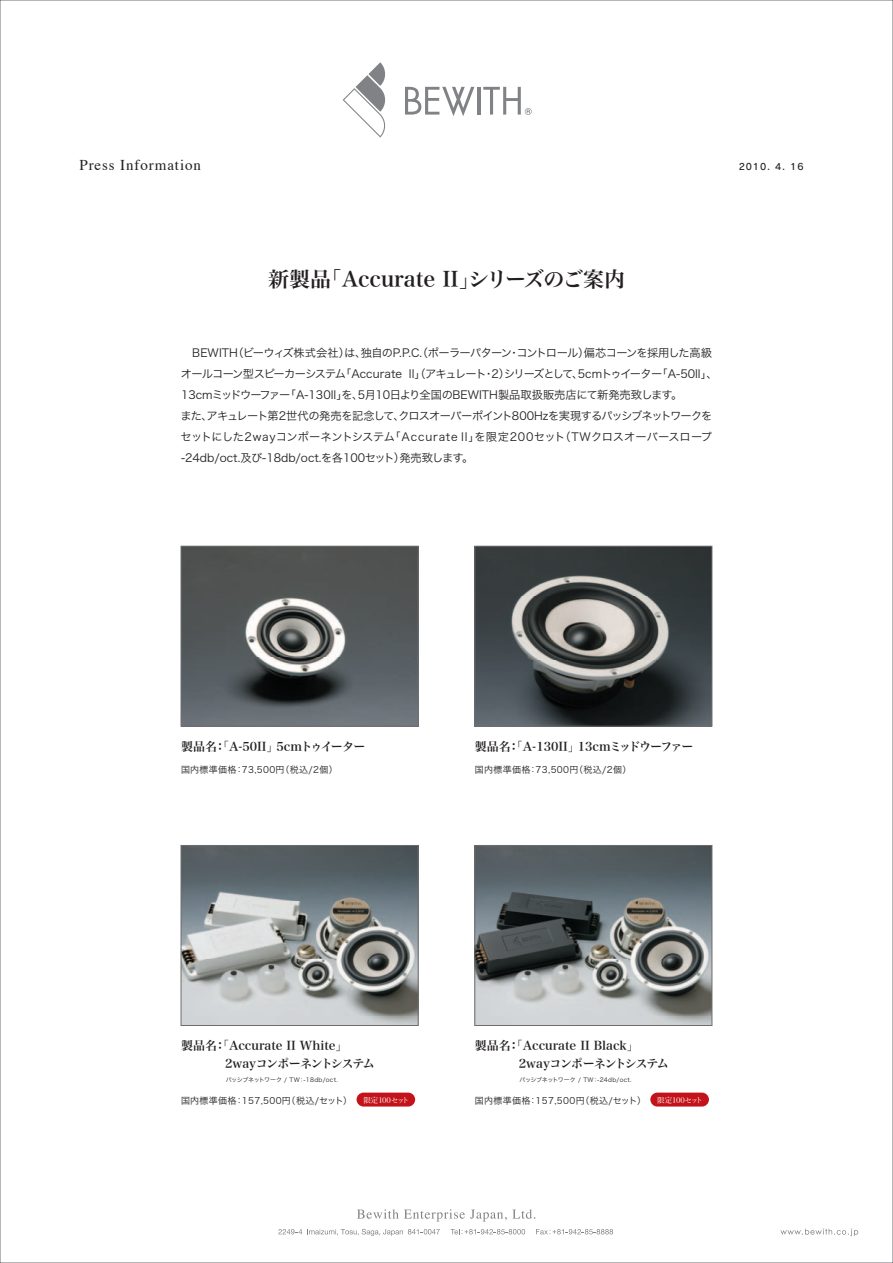
<style>
.page{position:relative;width:893px;height:1263px;background:#fff}
.page>*{position:absolute;margin:0;border:0;box-sizing:border-box;transform-origin:0 0}
.t1{font:21px "Hira Min Pro W6";color:#231f20}
.t2{font:15px "Times";letter-spacing:.06em;color:#231f20}
.t3{font:12px/18px "Hira Min Pro W6";color:#231f20}
.t4{font:11.25px/21px "Hira Kaku Pro W3";letter-spacing:-.04em;color:#231f20}
.t5{font:9px "Hira Kaku Pro W3";letter-spacing:.04em;color:#231f20}
.t6{font:9px "Rodin Pro DB";letter-spacing:.1em;color:#231f20}
.t7{font:7.5px "Hira Min Pro W3";color:#fff}
.t8{font:6px "Hira Kaku Pro W3";letter-spacing:-.015em;color:#231f20}
</style>
<div class="page">
<img style="left:183px;top:548px;width:234px;height:177px">
<div style="left:181px;top:546px;width:238px;height:181px;border:1px solid #6c6d70"></div>
<img style="left:476px;top:548px;width:234px;height:177px">
<div style="left:474px;top:546px;width:238px;height:181px;border:1px solid #6c6d70"></div>
<img style="left:476px;top:847px;width:234px;height:177px">
<div style="left:474px;top:845px;width:238px;height:181px;border:1px solid #6c6d70"></div>
<img style="left:183px;top:847px;width:234px;height:177px">
<div style="left:181px;top:845px;width:238px;height:181px;border:1px solid #6c6d70"></div>
<div style="left:357px;top:1092px;width:58px;height:14px;background:#c4121a;border-radius:7px"></div>
<div style="left:650px;top:1092px;width:59px;height:14px;background:#c4121a;border-radius:7px"></div>
<svg style="left:780px;top:1228px;width:78px;height:8px"></svg>
<svg style="left:343px;top:62px;width:42px;height:75px"></svg>
<svg style="left:405px;top:87px;width:69px;height:29px"></svg>
<hr style="left:477px;top:87px;width:3px;height:28px;background:#808285">
<svg style="left:483px;top:87px;width:49px;height:28px"></svg>
<svg style="left:278px;top:1229px;width:162px;height:7px"></svg>
<svg style="left:357px;top:1209px;width:178px;height:12px"></svg>
<svg style="left:451px;top:1229px;width:74px;height:5px"></svg>
<svg style="left:536px;top:1229px;width:77px;height:5px"></svg>
<p class="t2" style="left:80px;top:150px;width:123px">Press Information</p>
<p class="t6" style="left:739px;top:160px;width:66px">2010. 4. 16</p>
<p class="t1" style="left:268px;top:261px;width:358px">新製品「Accurate II」シリーズのご案内</p>
<p class="t4" style="left:180px;top:342px;width:539px">　BEWITH（ビーウィズ株式会社）は、独自のP.P.C.（ポーラーパターン・コントロール）偏芯コーンを採用した高級オールコーン型スピーカーシステム「Accurate II」（アキュレート・2）シリーズとして、5cmトゥイーター「A-50II」、13cmミッドウーファー「A-130II」を、5月10日より全国のBEWITH製品取扱販売店にて新発売致します。<br>また、アキュレート第2世代の発売を記念して、クロスオーバーポイント800Hzを実現するパッシブネットワークをセットにした2wayコンポーネントシステム「Accurate II」を限定200セット（TWクロスオーバースロープ-24db/oct.及び-18db/oct.を各100セット）発売致します。</p>
<p class="t3" style="left:181px;top:736px;width:186px">製品名：「A-50II」5cmトゥイーター</p>
<p class="t3" style="left:475px;top:736px;width:220px">製品名：「A-130II」13cmミッドウーファー</p>
<p class="t5" style="left:181px;top:761px;width:158px">国内標準価格：73,500円（税込/2個）</p>
<p class="t5" style="left:475px;top:761px;width:158px">国内標準価格：73,500円（税込/2個）</p>
<p class="t3" style="left:181px;top:1036px;width:195px">製品名：「Accurate II White」<br>　　　 2wayコンポーネントシステム</p>
<p class="t8" style="left:226px;top:1075px;width:114px">パッシブネットワーク / TW：-18db/oct.</p>
<p class="t8" style="left:519px;top:1075px;width:114px">パッシブネットワーク / TW：-24db/oct.</p>
<p class="t7" style="left:363px;top:1094px;width:47px">限定100セット</p>
<p class="t7" style="left:657px;top:1094px;width:47px">限定100セット</p>
<p class="t3" style="left:475px;top:1036px;width:195px">製品名：「Accurate II Black」<br>　　　 2wayコンポーネントシステム</p>
<p class="t5" style="left:181px;top:1092px;width:173px">国内標準価格：157,500円（税込/セット）</p>
<p class="t5" style="left:475px;top:1092px;width:173px">国内標準価格：157,500円（税込/セット）</p>
</div>
